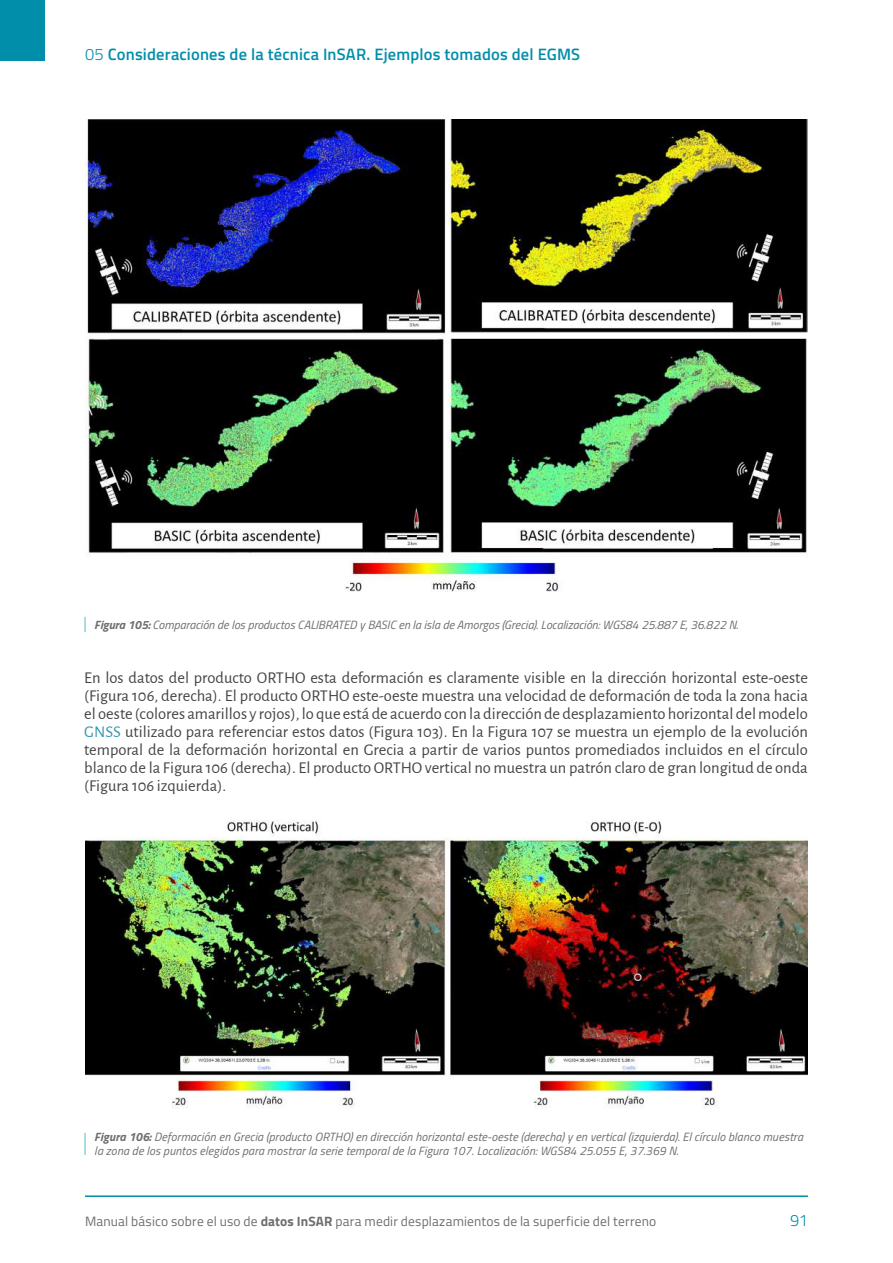
<style>
.page{position:relative;width:893px;height:1263px;background:#fff}
.page>*{position:absolute;margin:0;border:0;box-sizing:border-box;transform-origin:0 0}
.t1{font:16.5px/18px "Alegreya Sans";color:#454242;text-align:justify}
.t2{font:600 16.5px "Titillium Web";letter-spacing:.01em;color:#008eaa}
.t3{font:300 16.5px "Titillium Web";color:#008eaa}
.t4{font:13.5px "Titillium Web";letter-spacing:.01em;color:#6f6e6f}
.t5{font:italic 12px/13.5px "Titillium Web";letter-spacing:.01em;color:#6f6e6f}
.s1{font-weight:300}
.s2{font-weight:700}
.s3{color:#3697b1}
</style>
<div class="page">
<hr style="left:85px;top:1195px;width:723px;height:2px;background:#008eaa">
<div style="left:0;top:0;width:45px;height:60px;background:#008eaa"></div>
<img style="left:85px;top:119px;width:723px;height:473px">
<svg style="left:84px;top:617px;width:2px;height:15px"></svg>
<hr style="left:84px;top:1133px;width:2px;height:22px;background:#8bd3db">
<img style="left:85px;top:820px;width:723px;height:289px">
<p class="t2" style="left:85px;top:42px;width:497px"><span class="s1">05</span> Consideraciones de la técnica InSAR. Ejemplos tomados del EGMS</p>
<p class="t5" style="left:94px;top:618px;width:645px"><span class="s2">Figura 105:</span> Comparación de los productos CALIBRATED y BASIC en la isla de Amorgos (Grecia). Localización: WGS84 25.887 E, 36.822 N.</p>
<p class="t1" style="left:84px;top:668px;width:725px">En los datos del producto ORTHO esta deformación es claramente visible en la dirección horizontal este-oeste (Figura 106, derecha). El producto ORTHO este-oeste muestra una velocidad de deformación de toda la zona hacia el oeste (colores amarillos y rojos), lo que está de acuerdo con la dirección de desplazamiento horizontal del modelo <span class="s3">GNSS</span> utilizado para referenciar estos datos (Figura 103). En la Figura 107 se muestra un ejemplo de la evolución temporal de la deformación horizontal en Grecia a partir de varios puntos promediados incluidos en el círculo blanco de la Figura 106 (derecha). El producto ORTHO vertical no muestra un patrón claro de gran longitud de onda (Figura 106 izquierda).</p>
<p class="t5" style="left:94px;top:1130px;width:710px"><span class="s2">Figura 106:</span> Deformación en Grecia (producto ORTHO) en dirección horizontal este-oeste (derecha) y en vertical (izquierda). El círculo blanco muestra la zona de los puntos elegidos para mostrar la serie temporal de la Figura 107. Localización: WGS84 25.055 E, 37.369 N.</p>
<p class="t4" style="left:85px;top:1212px;width:573px">Manual básico sobre el uso de <span class="s2">datos InSAR</span> para medir desplazamientos de la superficie del terreno</p>
<p class="t3" style="left:790px;top:1208px;width:19px">91</p>
</div>
